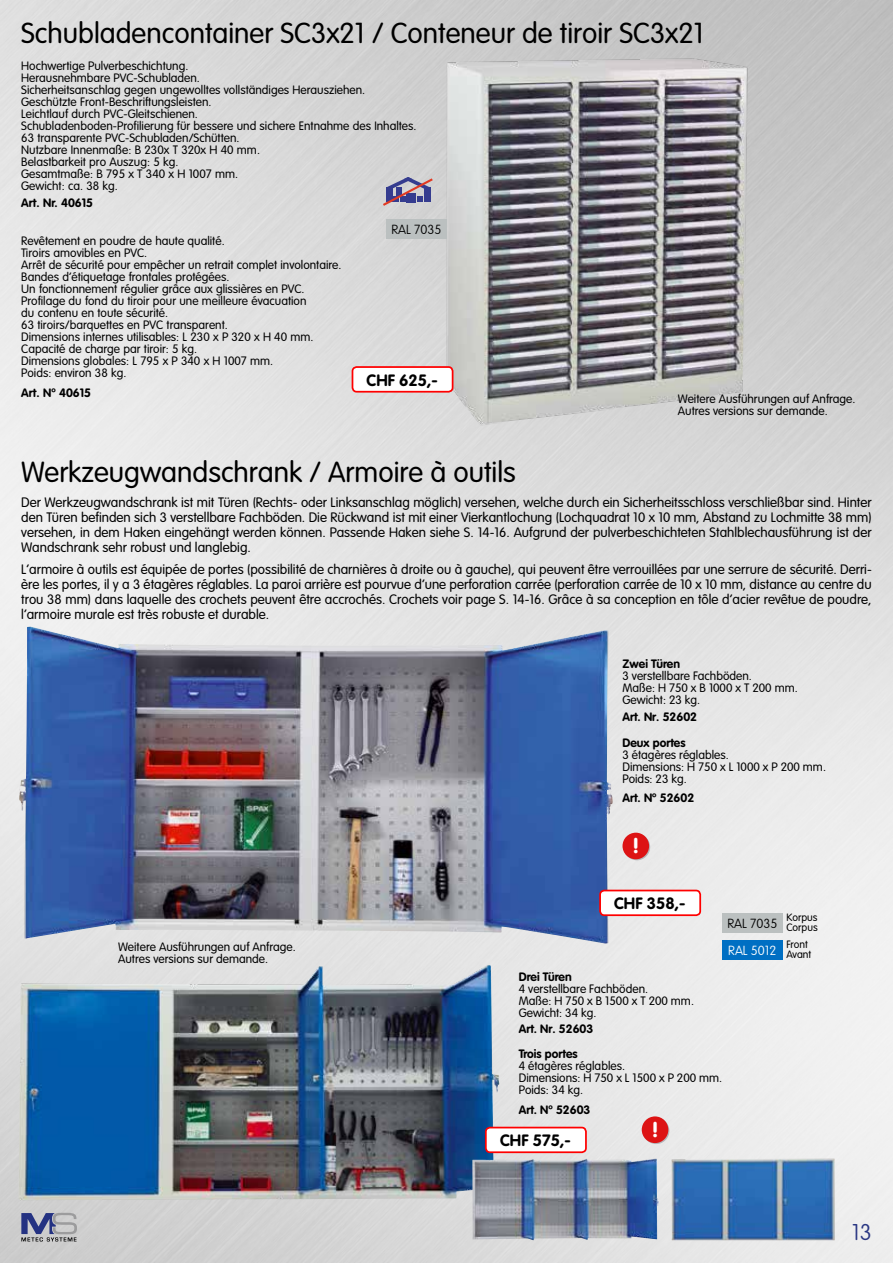
<style>
.page{position:relative;width:893px;height:1263px;background:#fff}
.page>*{position:absolute;margin:0;border:0;box-sizing:border-box;transform-origin:0 0}
.t1{font:300 28.5px "VAG Rounded Std";color:#000}
.t2{font:100 22.5px "VAG Rounded Std";color:#2a3783}
.t3{font:900 21px "VAG Rounded Std";color:#fff}
.t4{font:700 16.2px "VAG Rounded Std";color:#000}
.t5{font:300 13.5px/15px "VAG Rounded Std";color:#000;text-align:justify}
.t6{font:100 13.05px "VAG Rounded Std";color:#000}
.t7{font:100 13.05px "VAG Rounded Std";color:#fff}
.t8{font:300 12px/12px "VAG Rounded Std";color:#000}
.t9{font:700 12px "VAG Rounded Std";color:#000}
.t10{font:300 10.5px/10.5px "VAG Rounded Std";color:#000}
</style>
<div class="page">
<img style="left:0;top:0;width:893px;height:1263px">
<svg style="left:21px;top:1213px;width:56px;height:28px;background:#8e92a8"></svg>
<img style="left:417px;top:44px;width:380px;height:390px">
<div style="left:386px;top:219px;width:60px;height:20px;background:#bbc0c0"></div>
<div style="left:352px;top:367px;width:101px;height:25px;background:#fff;border-radius:4px"></div>
<div style="left:352px;top:366px;width:101px;height:27px;border:2px solid #f00;border-radius:4px"></div>
<svg style="left:383px;top:177px;width:50px;height:29px"></svg>
<img style="left:19px;top:627px;width:594px;height:316px">
<img style="left:18px;top:965px;width:481px;height:235px">
<img style="left:671px;top:1158px;width:164px;height:82px">
<img style="left:472px;top:1158px;width:187px;height:82px">
<div style="left:722px;top:913px;width:60px;height:20px;background:#bbc0c0"></div>
<div style="left:722px;top:939px;width:60px;height:20px;background:#006fc3"></div>
<svg style="left:624px;top:834px;width:26px;height:26px"></svg>
<div style="left:622px;top:833px;width:27px;height:26px;background:#dd1314;border-radius:50%"></div>
<svg style="left:643px;top:1117px;width:26px;height:27px"></svg>
<div style="left:642px;top:1116px;width:26px;height:27px;background:#dd1314;border-radius:50%"></div>
<div style="left:600px;top:890px;width:100px;height:25px;background:#fff;border-radius:4px"></div>
<div style="left:599px;top:890px;width:102px;height:26px;border:2px solid #f00;border-radius:4px"></div>
<div style="left:486px;top:1127px;width:100px;height:25px;background:#fff;border-radius:4px"></div>
<div style="left:485px;top:1127px;width:102px;height:26px;border:2px solid #f00;border-radius:4px"></div>
<h1 class="t1" style="left:21px;top:17px;width:684px">Schubladencontainer SC3x21 / Conteneur de tiroir SC3x21</h1>
<p class="t8" style="left:21px;top:61px;width:397px">Hochwertige Pulverbeschichtung.<br>Herausnehmbare PVC-Schubladen.<br>Sicherheitsanschlag gegen ungewolltes vollständiges Herausziehen.<br>Geschützte Front-Beschriftungsleisten.<br>Leichtlauf durch PVC-Gleitschienen.<br>Schubladenboden-Profilierung für bessere und sichere Entnahme des Inhaltes.<br>63 transparente PVC-Schubladen/Schütten.<br>Nutzbare Innenmaße: B 230x T 320x H 40 mm.<br>Belastbarkeit pro Auszug: 5 kg.<br>Gesamtmaße: B 795 x T 340 x H 1007 mm.<br>Gewicht: ca. 38 kg.</p>
<p class="t9" style="left:21px;top:196px;width:73px">Art. Nr. 40615</p>
<p class="t6" style="left:391px;top:222px;width:51px">RAL 7035</p>
<p class="t8" style="left:21px;top:235px;width:322px">Revêtement en poudre de haute qualité.<br>Tiroirs amovibles en PVC.<br>Arrêt de sécurité pour empêcher un retrait complet involontaire.<br>Bandes d‘étiquetage frontales protégées.<br>Un fonctionnement régulier grâce aux glissières en PVC.<br>Profilage du fond du tiroir pour une meilleure évacuation<br>du contenu en toute sécurité.<br>63 tiroirs/barquettes en PVC transparent.<br>Dimensions internes utilisables: L 230 x P 320 x H 40 mm.<br>Capacité de charge par tiroir: 5 kg.<br>Dimensions globales: L 795 x P 340 x H 1007 mm.<br>Poids: environ 38 kg.</p>
<p class="t9" style="left:21px;top:385px;width:71px">Art. Nº 40615</p>
<h3 class="t4" style="left:366px;top:370px;width:73px">CHF 625,-</h3>
<p class="t8" style="left:678px;top:394px;width:179px">Weitere Ausführungen auf Anfrage.<br>Autres versions sur demande.</p>
<h1 class="t1" style="left:21px;top:455px;width:496px">Werkzeugwandschrank / Armoire à outils</h1>
<p class="t5" style="left:21px;top:495px;width:852px">Der Werkzeugwandschrank ist mit Türen (Rechts- oder Linksanschlag möglich) versehen, welche durch ein Sicherheitsschloss verschließbar sind. Hinter den Türen befinden sich 3 verstellbare Fachböden. Die Rückwand ist mit einer Vierkantlochung (Lochquadrat 10 x 10 mm, Abstand zu Lochmitte 38 mm) versehen, in dem Haken eingehängt werden können. Passende Haken siehe S. 14-16. Aufgrund der pulverbeschichteten Stahlblechausführung ist der Wandschrank sehr robust und langlebig.</p>
<p class="t5" style="left:21px;top:562px;width:852px">L‘armoire à outils est équipée de portes (possibilité de charnières à droite ou à gauche), qui peuvent être verrouillées par une serrure de sécurité. Derri&shy;ère les portes, il y a 3 étagères réglables. La paroi arrière est pourvue d‘une perforation carrée (perforation carrée de 10 x 10 mm, distance au centre du trou 38 mm) dans laquelle des crochets peuvent être accrochés. Crochets voir page S. 14-16. Grâce à sa conception en tôle d‘acier revêtue de poudre, l‘armoire murale est très robuste et durable.</p>
<p class="t9" style="left:622px;top:657px;width:59px">Zwei Türen</p>
<p class="t8" style="left:622px;top:671px;width:177px">3 verstellbare Fachböden.<br>Maße: H 750 x B 1000 x T 200 mm.<br>Gewicht: 23 kg.</p>
<p class="t9" style="left:622px;top:710px;width:76px">Art. Nr. 52602</p>
<p class="t9" style="left:622px;top:735px;width:64px">Deux portes</p>
<p class="t8" style="left:622px;top:749px;width:205px">3 étagères réglables.<br>Dimensions: H 750 x L 1000 x P 200 mm.<br>Poids: 23 kg.</p>
<p class="t9" style="left:622px;top:791px;width:73px">Art. Nº 52602</p>
<h3 class="t3" style="left:633px;top:833px;width:7px">!</h3>
<p class="t8" style="left:118px;top:942px;width:179px">Weitere Ausführungen auf Anfrage.<br>Autres versions sur demande.</p>
<h3 class="t4" style="left:614px;top:894px;width:73px">CHF 358,-</h3>
<p class="t9" style="left:519px;top:970px;width:54px">Drei Türen</p>
<p class="t8" style="left:519px;top:983px;width:177px">4 verstellbare Fachböden.<br>Maße: H 750 x B 1500 x T 200 mm.<br>Gewicht: 34 kg.</p>
<p class="t9" style="left:519px;top:1022px;width:76px">Art. Nr. 52603</p>
<p class="t6" style="left:727px;top:916px;width:51px">RAL 7035</p>
<p class="t10" style="left:786px;top:912px;width:33px">Korpus<br>Corpus</p>
<p class="t7" style="left:728px;top:942px;width:50px">RAL 5012</p>
<p class="t10" style="left:786px;top:939px;width:26px">Front<br>Avant</p>
<p class="t9" style="left:519px;top:1047px;width:60px">Trois portes</p>
<p class="t8" style="left:519px;top:1060px;width:205px">4 étagères réglables.<br>Dimensions: H 750 x L 1500 x P 200 mm.<br>Poids: 34 kg.</p>
<p class="t9" style="left:519px;top:1102px;width:73px">Art. Nº 52603</p>
<h3 class="t4" style="left:500px;top:1131px;width:72px">CHF 575,-</h3>
<h3 class="t3" style="left:652px;top:1116px;width:7px">!</h3>
<h2 class="t2" style="left:852px;top:1219px;width:21px">13</h2>
</div>
